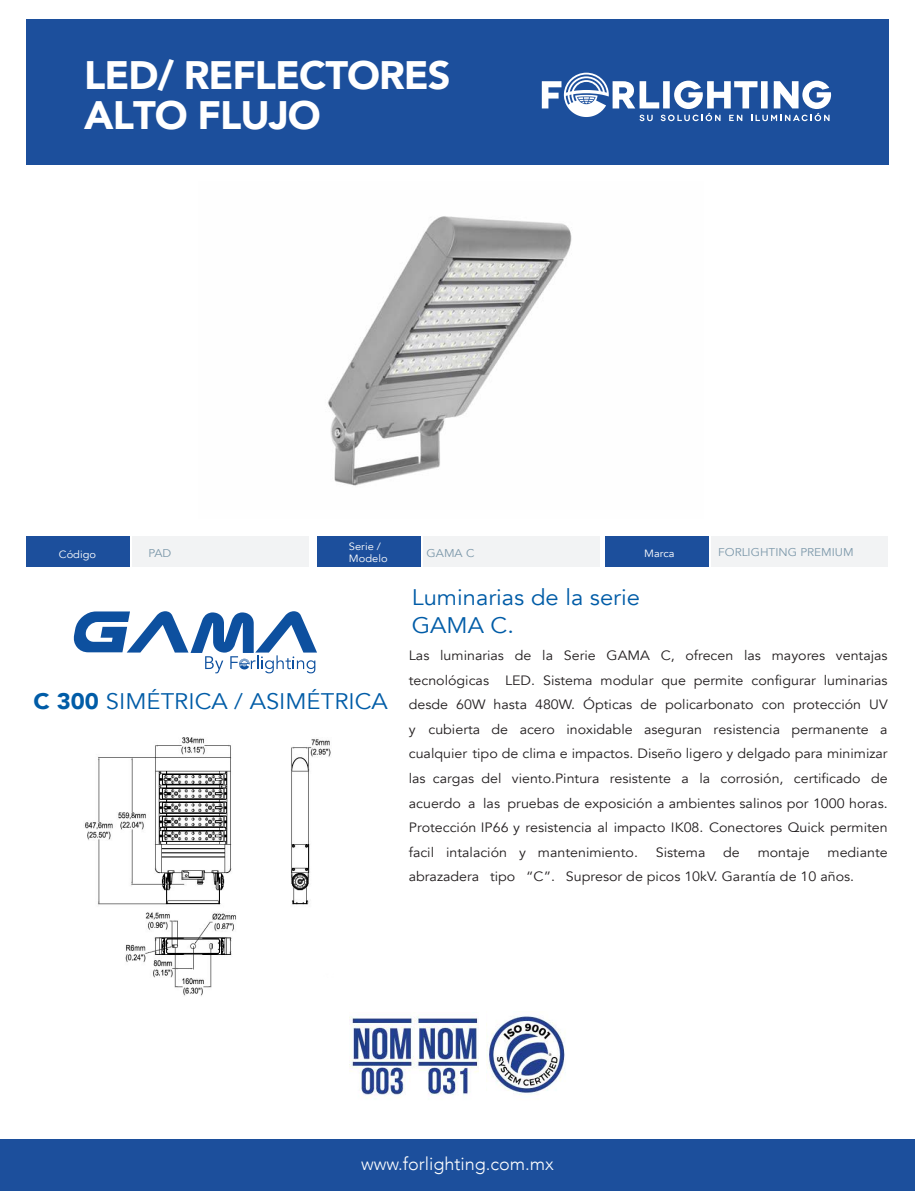
<style>
.page{position:relative;width:915px;height:1191px;background:#fff}
.page>*{position:absolute;margin:0;border:0;box-sizing:border-box;transform-origin:0 0}
.t1{font:900 39.6px/39.6px "Avenir";letter-spacing:-.025em;color:#fff}
.t2{font:22.5px/28.5px "Avenir";color:#005ca7;scale:1.05 1}
.t3{font:300 18px "Avenir";color:#fff}
.t4{font:13.5px/24.6px "Avenir";color:#231f20;text-align:justify;scale:1.05 1}
.t5{font:11.25px "Avenir";color:#7c98aa;scale:1.05 1}
.t6{font:10.5px/12px "Avenir";color:#fff;scale:1.05 1}
.s1{font-weight:900}
</style>
<div class="page">
<div style="left:26px;top:20px;width:862px;height:145px;background:#1c4f9c"></div>
<svg style="left:541px;top:73px;width:289px;height:48px"></svg>
<div style="left:26px;top:536px;width:104px;height:31px;background:#1c4f9c"></div>
<div style="left:133px;top:536px;width:176px;height:31px;background:#f2f3f4"></div>
<div style="left:317px;top:536px;width:103px;height:31px;background:#1c4f9c"></div>
<div style="left:423px;top:536px;width:176px;height:31px;background:#f2f3f4"></div>
<div style="left:605px;top:536px;width:103px;height:31px;background:#1c4f9c"></div>
<div style="left:711px;top:536px;width:176px;height:31px;background:#f2f3f4"></div>
<div style="left:0;top:1139px;width:914px;height:52px;background:#1c4f9c"></div>
<svg style="left:73px;top:611px;width:244px;height:62px"></svg>
<img style="left:328px;top:216px;width:244px;height:270px">
<img style="left:85px;top:737px;width:246px;height:259px">
<img style="left:486px;top:1016px;width:80px;height:79px">
<img style="left:349px;top:1016px;width:129px;height:81px">
<h1 class="t1" style="left:84px;top:54px;width:368px">LED/ REFLECTORES<br>ALTO FLUJO</h1>
<p class="t6" style="left:59px;top:548px;width:37px">Código</p>
<p class="t6" style="left:349px;top:541px;width:38px">Serie /<br>Modelo</p>
<p class="t5" style="left:148px;top:547px;width:23px">PAD</p>
<p class="t5" style="left:426px;top:546px;width:47px">GAMA C</p>
<p class="t6" style="left:644px;top:547px;width:30px">Marca</p>
<p class="t5" style="left:718px;top:545px;width:130px">FORLIGHTING PREMIUM</p>
<h2 class="t2" style="left:33px;top:687px;width:339px"><span class="s1">C 300</span> SIMÉTRICA / ASIMÉTRICA</h2>
<h2 class="t2" style="left:411px;top:583px;width:219px">Luminarias de la serie<br>GAMA C.</h2>
<p class="t4" style="left:408px;top:643px;width:457px">Las luminarias de la Serie GAMA C, ofrecen las mayores ventajas tecnológicas LED. Sistema modular que permite configurar luminarias desde 60W hasta 480W. Ópticas de policarbonato con protección UV y cubierta de acero inoxidable aseguran resistencia permanente a cualquier tipo de clima e impactos. Diseño ligero y delgado para minimizar las cargas del viento.Pintura resistente a la corrosión, certificado de acuerdo a las pruebas de exposición a ambientes salinos por 1000 horas.<br>Protección IP66 y resistencia al impacto IK08. Conectores Quick permiten facil intalación y mantenimiento.</p>
<p class="t4" style="left:408px;top:840px;width:457px;text-indent:418px">mediante abrazadera tipo “C”. Supresor de picos 10kV. Garantía de 10 años.</p>
<p class="t4" style="left:655px;top:840px;width:49px">Sistema</p>
<p class="t4" style="left:723px;top:840px;width:17px">de</p>
<p class="t4" style="left:757px;top:840px;width:51px">montaje</p>
<h3 class="t3" style="left:361px;top:1153px;width:194px">www.forlighting.com.mx</h3>
</div>
